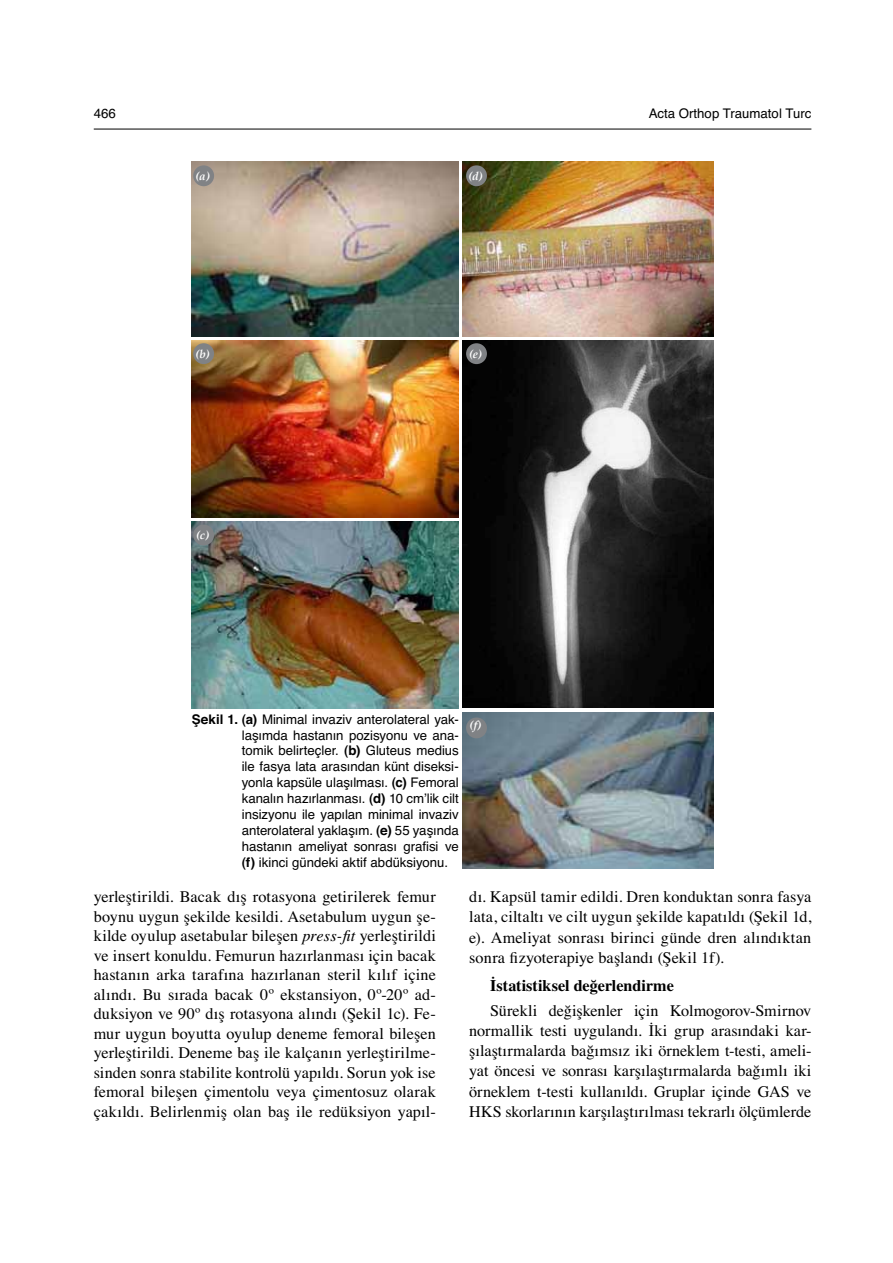
<style>
.page{position:relative;width:893px;height:1263px;background:#fff}
.page>*{position:absolute;margin:0;border:0;box-sizing:border-box;transform-origin:0 0}
.t1{font:16.2px/19.5px "Times";letter-spacing:.005em;color:#000;text-align:justify}
.t2{font:700 16.2px "Times";color:#000}
.t3{font:13.2px/15.9px "Helvetica";color:#000;text-align:justify}
.t4{font:italic 700 11.7px "Palatino";color:#fff}
.s1{font-weight:700}
.s2{font-style:italic}
</style>
<div class="page">
<hr style="left:94px;top:129px;width:717px;height:1px;background:#000">
<img style="left:463px;top:340px;width:250px;height:368px">
<img style="left:463px;top:713px;width:250px;height:156px">
<img style="left:192px;top:162px;width:266px;height:175px">
<img style="left:192px;top:340px;width:267px;height:178px">
<img style="left:192px;top:522px;width:267px;height:186px">
<img style="left:463px;top:162px;width:250px;height:175px">
<div style="left:193px;top:165px;width:21px;height:21px;background:#808285;border-radius:50%"></div>
<div style="left:193px;top:343px;width:21px;height:21px;background:#808285;border-radius:50%"></div>
<div style="left:193px;top:525px;width:21px;height:20px;background:#808285;border-radius:50%"></div>
<div style="left:466px;top:165px;width:21px;height:21px;background:#808285;border-radius:50%"></div>
<div style="left:466px;top:343px;width:21px;height:21px;background:#808285;border-radius:50%"></div>
<div style="left:466px;top:717px;width:21px;height:21px;background:#808285;border-radius:50%"></div>
<p class="t3" style="left:94px;top:106px;width:24px">466</p>
<p class="t3" style="left:649px;top:106px;width:164px">Acta Orthop Traumatol Turc</p>
<p class="t4" style="left:195px;top:171px;width:16px">(a)</p>
<p class="t4" style="left:196px;top:349px;width:15px">(b)</p>
<p class="t4" style="left:196px;top:531px;width:14px">(c)</p>
<p class="t4" style="left:468px;top:171px;width:16px">(d)</p>
<p class="t4" style="left:469px;top:349px;width:14px">(e)</p>
<p class="t3" style="left:242px;top:712px;width:218px;text-indent:-50px"><span class="s1">Şekil 1. (a)</span> Minimal invaziv anterolateral yak&shy;laşımda hastanın pozisyonu ve ana&shy;tomik belirteçler. <span class="s1">(b)</span> Gluteus medius ile fasya lata arasından künt diseksi&shy;yonla kapsüle ulaşılması. <span class="s1">(c)</span> Femoral kanalın hazırlanması. <span class="s1">(d)</span> 10 cm’lik cilt insizyonu ile yapılan minimal invaziv anterolateral yaklaşım. <span class="s1">(e)</span> 55 yaşında hastanın ameliyat sonrası grafisi ve <span class="s1">(f)</span> ikinci gündeki aktif abdüksiyonu.</p>
<p class="t4" style="left:470px;top:721px;width:13px">(f)</p>
<p class="t1" style="left:94px;top:888px;width:344px">yerleştirildi. Bacak dış rotasyona getirilerek femur boynu uygun şekilde kesildi. Asetabulum uygun şe&shy;kilde oyulup asetabular bileşen <span class="s2">press-fit</span> yerleştirildi ve insert konuldu. Femurun hazırlanması için bacak hastanın arka tarafına hazırlanan steril kılıf içine alındı. Bu sırada bacak 0º ekstansiyon, 0º-20º ad&shy;duksiyon ve 90º dış rotasyona alındı (Şekil 1c). Fe&shy;mur uygun boyutta oyulup deneme femoral bileşen yerleştirildi. Deneme baş ile kalçanın yerleştirilme&shy;sinden sonra stabilite kontrolü yapıldı. Sorun yok ise femoral bileşen çimentolu veya çimentosuz olarak çakıldı. Belirlenmiş olan baş ile redüksiyon yapıl-</p>
<p class="t1" style="left:469px;top:888px;width:344px;line-height:20.2px">dı. Kapsül tamir edildi. Dren konduktan sonra fasya lata, ciltaltı ve cilt uygun şekilde kapatıldı (Şekil 1d, e). Ameliyat sonrası birinci günde dren alındıktan sonra fizyoterapiye başlandı (Şekil 1f).</p>
<p class="t2" style="left:490px;top:980px;width:185px">İstatistiksel değerlendirme</p>
<p class="t1" style="left:469px;top:1002px;width:344px;line-height:20.2px;text-indent:21px">Sürekli değişkenler için Kolmogorov-Smirnov normallik testi uygulandı. İki grup arasındaki kar&shy;şılaştırmalarda bağımsız iki örneklem t-testi, ameli&shy;yat öncesi ve sonrası karşılaştırmalarda bağımlı iki örneklem t-testi kullanıldı. Gruplar içinde GAS ve HKS skorlarının karşılaştırılması tekrarlı ölçümlerde</p>
</div>
